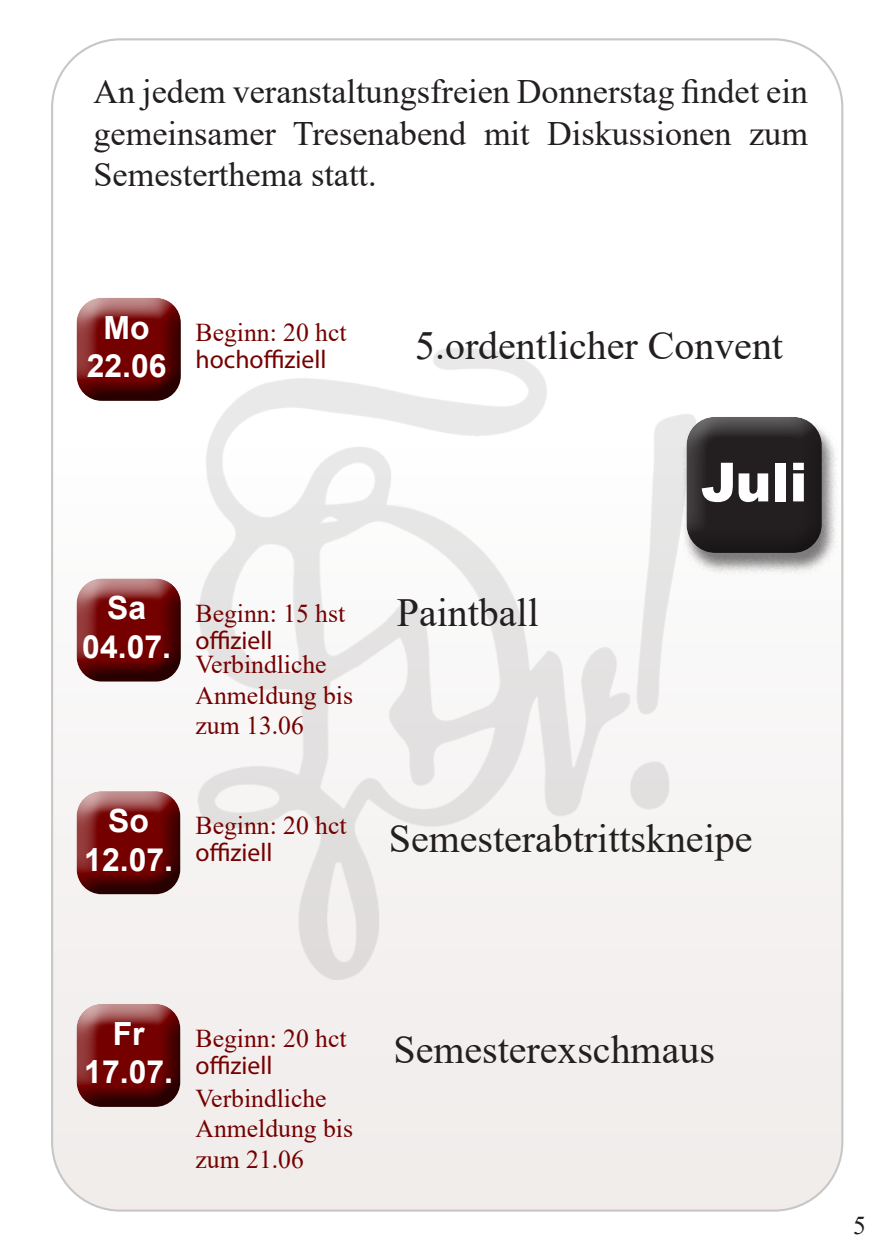
<style>
.page{position:relative;width:893px;height:1259px;background:#fff}
.page>*{position:absolute;margin:0;border:0;box-sizing:border-box;transform-origin:0 0}
.t1{font:900 54px "Arial";color:#fff}
.t2{font:39.9px "Times New Roman";color:#231f20}
.t3{font:34.2px/41.1px "Times New Roman";color:#231f20;text-align:justify}
.t4{font:700 31.8px "Arial";color:#fff}
.t5{font:25.8px/30.9px "Times New Roman";color:#750000}
.t6{font:25.8px "Myriad Pro";color:#750000}
.t7{font:25.8px "Times New Roman";color:#231f20}
</style>
<div class="page">
<div style="left:52px;top:39px;width:790px;height:1171px;background:linear-gradient(to right,#faf8f8,#f9f7f7);border-radius:68px"></div>
<img style="left:198px;top:347px;width:497px;height:632px">
<div style="left:682px;top:418px;width:156px;height:157px;background:#231f20;opacity:.59"></div>
<div style="left:682px;top:406px;width:141px;height:134px;background:#fff;opacity:.75"></div>
<div style="left:682px;top:425px;width:141px;height:128px;background:#231f20;opacity:.75"></div>
<div style="left:76px;top:1003px;width:108px;height:87px;background:#fff;opacity:.75"></div>
<div style="left:76px;top:1007px;width:108px;height:104px;background:#231f20;opacity:.75"></div>
<div style="left:76px;top:578px;width:108px;height:87px;background:#fff;opacity:.75"></div>
<div style="left:76px;top:582px;width:108px;height:104px;background:#231f20;opacity:.75"></div>
<div style="left:76px;top:790px;width:108px;height:88px;background:#fff;opacity:.75"></div>
<div style="left:76px;top:795px;width:108px;height:103px;background:#231f20;opacity:.75"></div>
<div style="left:76px;top:297px;width:108px;height:87px;background:#fff;opacity:.75"></div>
<div style="left:76px;top:301px;width:108px;height:104px;background:#231f20;opacity:.75"></div>
<p class="t3" style="left:94px;top:70px;width:716px">An jedem veranstaltungsfreien Donnerstag findet ein gemeinsamer Tresenabend mit Diskussionen zum Semesterthema statt.</p>
<p class="t4" style="left:104px;top:305px;width:48px">Mo</p>
<p class="t4" style="left:87px;top:343px;width:81px">22.06</p>
<p class="t5" style="left:196px;top:316px;width:153px">Beginn: 20 hct</p>
<p class="t6" style="left:196px;top:343px;width:132px">hochoffiziell</p>
<p class="t4" style="left:107px;top:586px;width:41px">Sa</p>
<p class="t4" style="left:82px;top:624px;width:90px">04.07.</p>
<p class="t5" style="left:196px;top:597px;width:151px">Beginn: 15 hst</p>
<p class="t6" style="left:196px;top:624px;width:78px">offiziell</p>
<p class="t5" style="left:196px;top:648px;width:159px">Verbindliche<br>Anmeldung bis zum 13.06</p>
<p class="t4" style="left:108px;top:798px;width:42px">So</p>
<p class="t4" style="left:84px;top:837px;width:90px">12.07.</p>
<p class="t5" style="left:196px;top:809px;width:153px">Beginn: 20 hct</p>
<p class="t6" style="left:196px;top:837px;width:78px">offiziell</p>
<p class="t2" style="left:415px;top:318px;width:369px">5.ordentlicher Convent</p>
<p class="t2" style="left:397px;top:585px;width:143px">Paintball</p>
<p class="t1" style="left:701px;top:443px;width:108px">Juli</p>
<p class="t2" style="left:389px;top:811px;width:365px">Semesterabtrittskneipe</p>
<p class="t4" style="left:113px;top:1011px;width:33px">Fr</p>
<p class="t4" style="left:84px;top:1049px;width:90px">17.07.</p>
<p class="t5" style="left:196px;top:1022px;width:153px">Beginn: 20 hct</p>
<p class="t6" style="left:196px;top:1049px;width:78px">offiziell</p>
<p class="t5" style="left:196px;top:1081px;width:159px">Verbindliche<br>Anmeldung bis zum 21.06</p>
<p class="t2" style="left:393px;top:1022px;width:323px">Semesterexschmaus</p>
<p class="t7" style="left:853px;top:1207px;width:14px">5</p>
</div>
